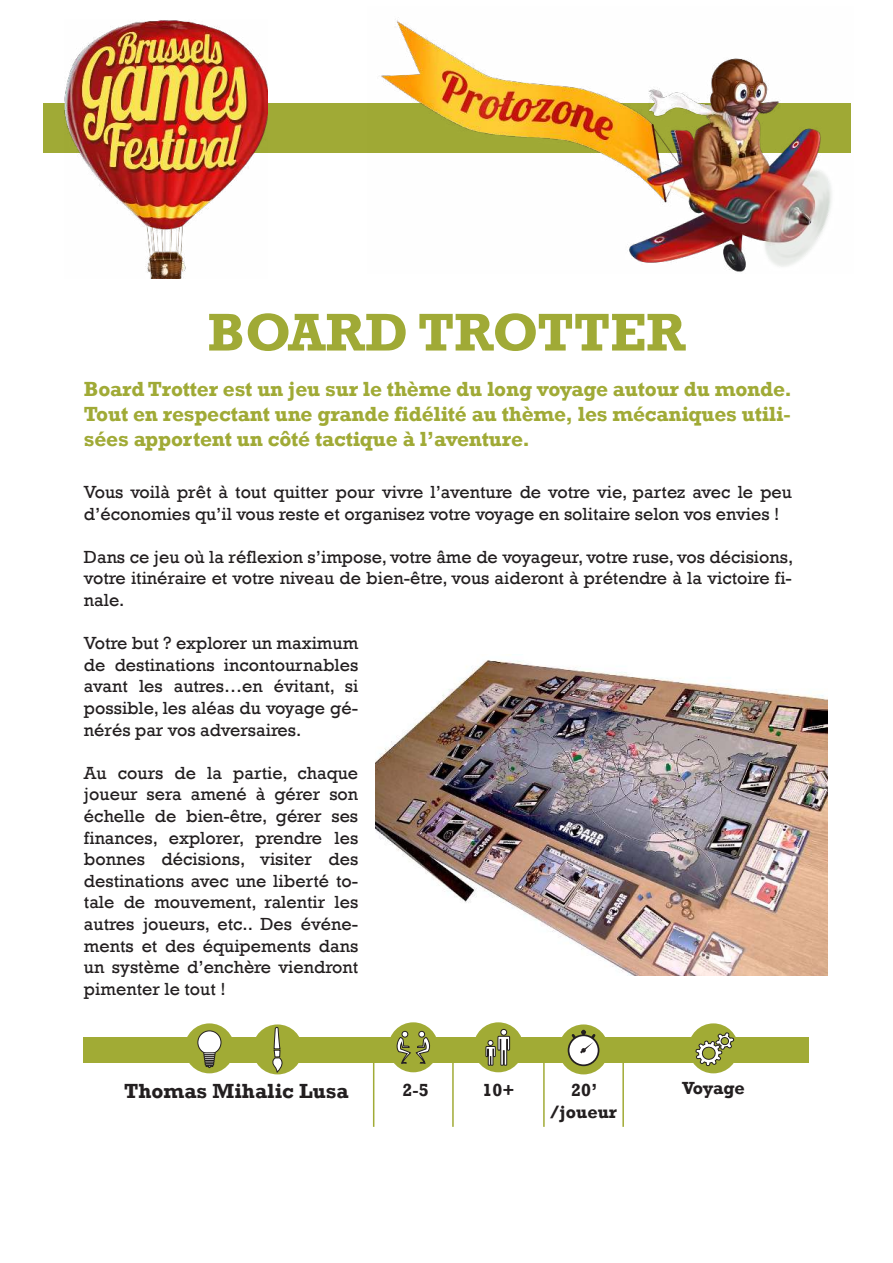
<style>
.page{position:relative;width:893px;height:1263px;background:#fff}
.page>*{position:absolute;margin:0;border:0;box-sizing:border-box;transform-origin:0 0}
.t1{font:700 54px "Rockwell";color:#a0aa36}
.t2{font:700 21px/25.2px "Rockwell";letter-spacing:-.01em;color:#a0aa36;text-align:justify}
.t3{font:700 21px "Rockwell";color:#231f20}
.t4{font:18px/21.6px "Rockwell";color:#231f20;text-align:justify}
.t5{font:700 18px "Rockwell";color:#231f20}
</style>
<div class="page">
<div style="left:43px;top:104px;width:808px;height:49px;background:#a0aa36"></div>
<img style="left:367px;top:20px;width:484px;height:252px">
<img style="left:64px;top:20px;width:204px;height:259px">
<img style="left:375px;top:660px;width:453px;height:315px">
<div style="left:84px;top:1037px;width:725px;height:25px;background:#a1ab35"></div>
<div style="left:688px;top:1023px;width:50px;height:50px;background:#a1ab35;border-radius:50%"></div>
<svg style="left:696px;top:1032px;width:38px;height:34px"></svg>
<div style="left:184px;top:1023px;width:50px;height:50px;background:#a1ab35;border-radius:50%"></div>
<div style="left:198px;top:1031px;width:23px;height:23px;background:#fff;border-radius:50%"></div>
<div style="left:197px;top:1030px;width:24px;height:24px;border:1px solid #231f20;border-radius:50%"></div>
<svg style="left:203px;top:1052px;width:13px;height:16px"></svg>
<div style="left:388px;top:1022px;width:50px;height:50px;background:#a1ab35;border-radius:50%"></div>
<svg style="left:396px;top:1031px;width:34px;height:41px"></svg>
<div style="left:473px;top:1022px;width:50px;height:50px;background:#a1ab35;border-radius:50%"></div>
<svg style="left:485px;top:1029px;width:25px;height:37px"></svg>
<div style="left:559px;top:1024px;width:49px;height:50px;background:#a1ab35;border-radius:50%"></div>
<svg style="left:568px;top:1029px;width:31px;height:37px"></svg>
<hr style="left:622px;top:1040px;width:2px;height:87px;background:#a1ab35">
<hr style="left:543px;top:1040px;width:2px;height:87px;background:#a1ab35">
<hr style="left:452px;top:1040px;width:2px;height:87px;background:#a1ab35">
<hr style="left:373px;top:1040px;width:1px;height:87px;background:#a1ab35">
<div style="left:253px;top:1024px;width:50px;height:50px;background:#a1ab35;border-radius:50%"></div>
<svg style="left:272px;top:1027px;width:11px;height:46px"></svg>
<h1 class="t1" style="left:207px;top:313px;width:480px">BOARD TROTTER</h1>
<p class="t2" style="left:84px;top:378px;width:709px">Board Trotter est un jeu sur le thème du long voyage autour du monde.<br>Tout en respectant une grande fidélité au thème, les mécaniques utili&shy;sées apportent un côté tactique à l’aventure.</p>
<p class="t4" style="left:84px;top:483px;width:709px">Vous voilà prêt à tout quitter pour vivre l’aventure de votre vie, partez avec le peu d’économies qu’il vous reste et organisez votre voyage en solitaire selon vos envies !</p>
<p class="t4" style="left:84px;top:548px;width:711px">Dans ce jeu où la réflexion s’impose, votre âme de voyageur, votre ruse, vos décisions, votre itinéraire et votre niveau de bien-être, vous aideront à prétendre à la victoire fi&shy;nale.</p>
<p class="t4" style="left:84px;top:634px;width:276px">Votre but ? explorer un maximum de destinations incontournables avant les autres…en évitant, si possible, les aléas du voyage gé&shy;nérés par vos adversaires.</p>
<p class="t4" style="left:84px;top:764px;width:276px">Au cours de la partie, chaque joueur sera amené à gérer son échelle de bien-être, gérer ses finances, explorer, prendre les bonnes décisions, visiter des destinations avec une liberté to&shy;tale de mouvement, ralentir les autres joueurs, etc.. Des événe&shy;ments et des équipements dans un système d’enchère viendront pimenter le tout !</p>
<p class="t3" style="left:124px;top:1083px;width:226px">Thomas Mihalic Lusa</p>
<p class="t5" style="left:403px;top:1083px;width:28px">2-5</p>
<p class="t5" style="left:482px;top:1083px;width:33px">10+</p>
<p class="t5" style="left:571px;top:1083px;width:28px">20’</p>
<p class="t5" style="left:682px;top:1081px;width:64px">Voyage</p>
<p class="t5" style="left:550px;top:1105px;width:68px">/joueur</p>
</div>
